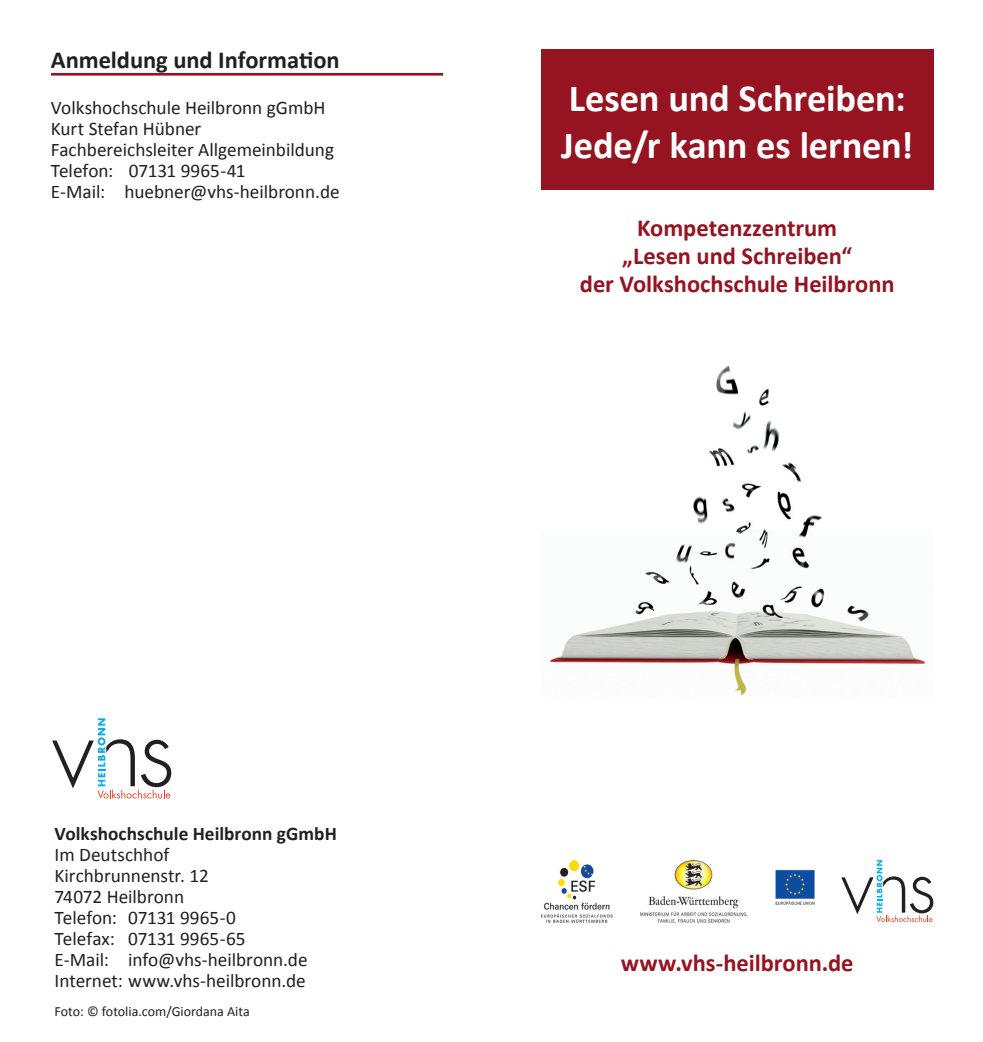
<style>
.page{position:relative;width:983px;height:1042px;background:#fff}
.page>*{position:absolute;margin:0;border:0;box-sizing:border-box;transform-origin:0 0}
.Titel{font:700 38.5px/47.2px "Calibri";letter-spacing:-.005em;color:#fff}
.Untertitel{font:700 24.5px/28px "Calibri";color:#961421;text-align:center}
.Veranstaltung_unters{font:700 24.5px "Calibri";letter-spacing:-.005em;color:#231f20}
.Fließtext{font:19.25px/21px "Calibri";color:#231f20}
.Bildunterschrift{font:14px "Calibri";color:#231f20}
.s1{font-weight:700}
</style>
<div class="page">
<svg style="left:52px;top:718px;width:119px;height:81px"></svg>
<svg style="left:841px;top:860px;width:92px;height:62px"></svg>
<img style="left:550px;top:365px;width:375px;height:330px">
<div style="left:541px;top:50px;width:392px;height:140px;background:#961421"></div>
<hr style="left:51px;top:73px;width:392px;height:3px;background:#961421">
<img style="left:541px;top:860px;width:273px;height:62px">
<p class="Veranstaltung_unters" style="left:51px;top:44px;width:290px">Anmeldung und Information</p>
<p class="Fließtext" style="left:51px;top:97px;width:290px">Volkshochschule Heilbronn gGmbH<br>Kurt Stefan Hübner<br>Fachbereichsleiter Allgemeinbildung<br>Telefon: 07131 9965-41<br>E-Mail: huebner@vhs-heilbronn.de</p>
<p class="Fließtext" style="left:55px;top:823px;width:284px"><span class="s1">Volkshochschule Heilbronn gGmbH<br></span>Im Deutschhof<br>Kirchbrunnenstr. 12<br>74072 Heilbronn<br>Telefon: 07131 9965-0<br>Telefax: 07131 9965-65<br>E-Mail: info@vhs-heilbronn.de<br>Internet: www.vhs-heilbronn.de</p>
<p class="Bildunterschrift" style="left:55px;top:1002px;width:197px">Foto: © fotolia.com/Giordana Aita</p>
<p class="Titel" style="left:561px;top:74px;width:353px">Lesen und Schreiben:<br>Jede/r kann es lernen!</p>
<p class="Untertitel" style="left:579px;top:214px;width:316px">Kompetenzzentrum<br>„Lesen und Schreiben“<br>der Volkshochschule Heilbronn</p>
<p class="Untertitel" style="left:620px;top:949px;width:234px">www.vhs-heilbronn.de</p>
</div>
